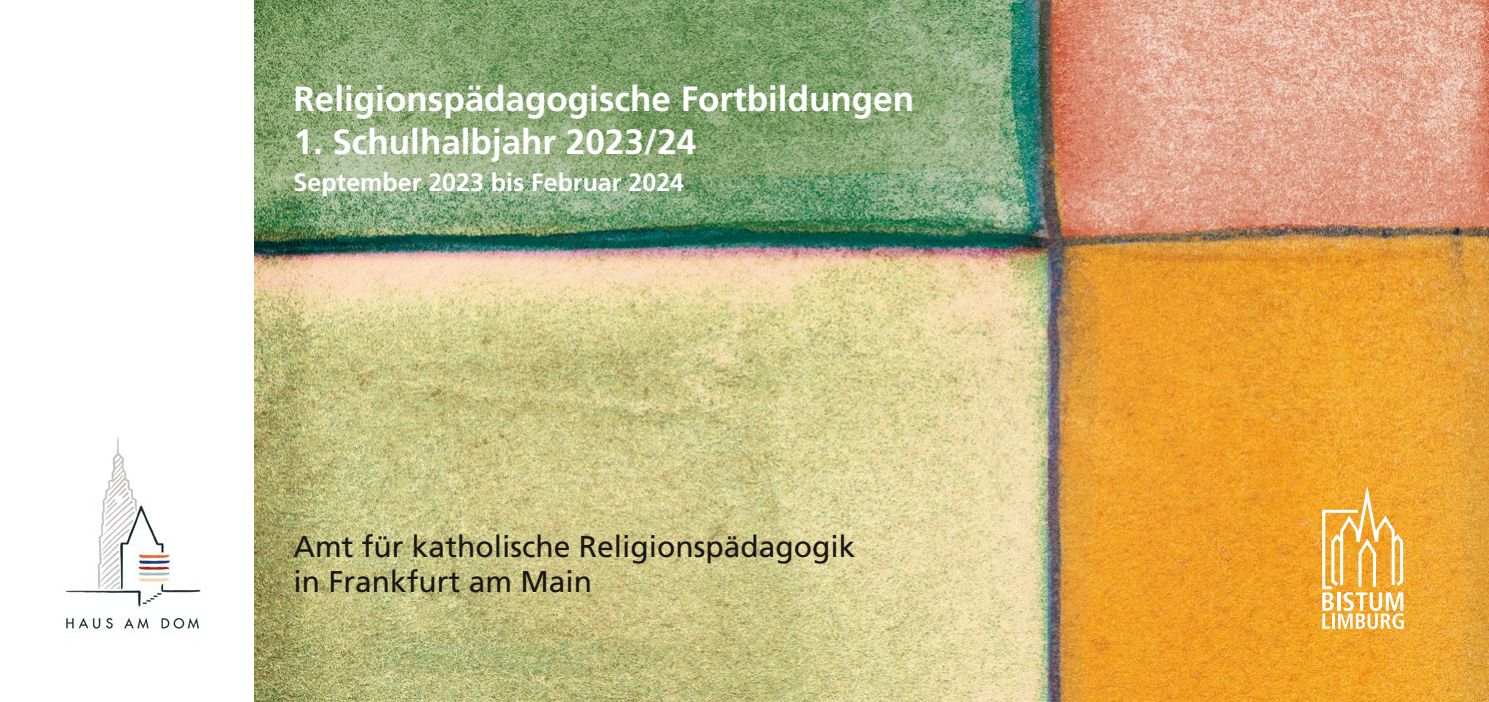
<style>
.page{position:relative;width:1489px;height:702px;background:#fff}
.page>*{position:absolute;margin:0;border:0;box-sizing:border-box;transform-origin:0 0}
.t1{font:700 35px "Frutiger LT Pro";color:#fff}
.t2{font:30px/35px "Frutiger LT Pro";color:#181716}
.t3{font:700 25px "Frutiger LT Pro";color:#fff}
</style>
<div class="page">
<img style="left:254px;top:0;width:1234px;height:702px">
<img style="left:63px;top:437px;width:143px;height:197px">
<svg style="left:1322px;top:486px;width:81px;height:143px"></svg>
<p class="t1" style="left:293px;top:79px;width:622px">Religionspädagogische Fortbildungen</p>
<p class="t1" style="left:293px;top:121px;width:404px">1. Schulhalbjahr 2023/24</p>
<p class="t3" style="left:293px;top:168px;width:392px">September 2023 bis Februar 2024</p>
<p class="t2" style="left:293px;top:529px;width:563px">Amt für katholische Religionspädagogik in Frankfurt am Main</p>
</div>
